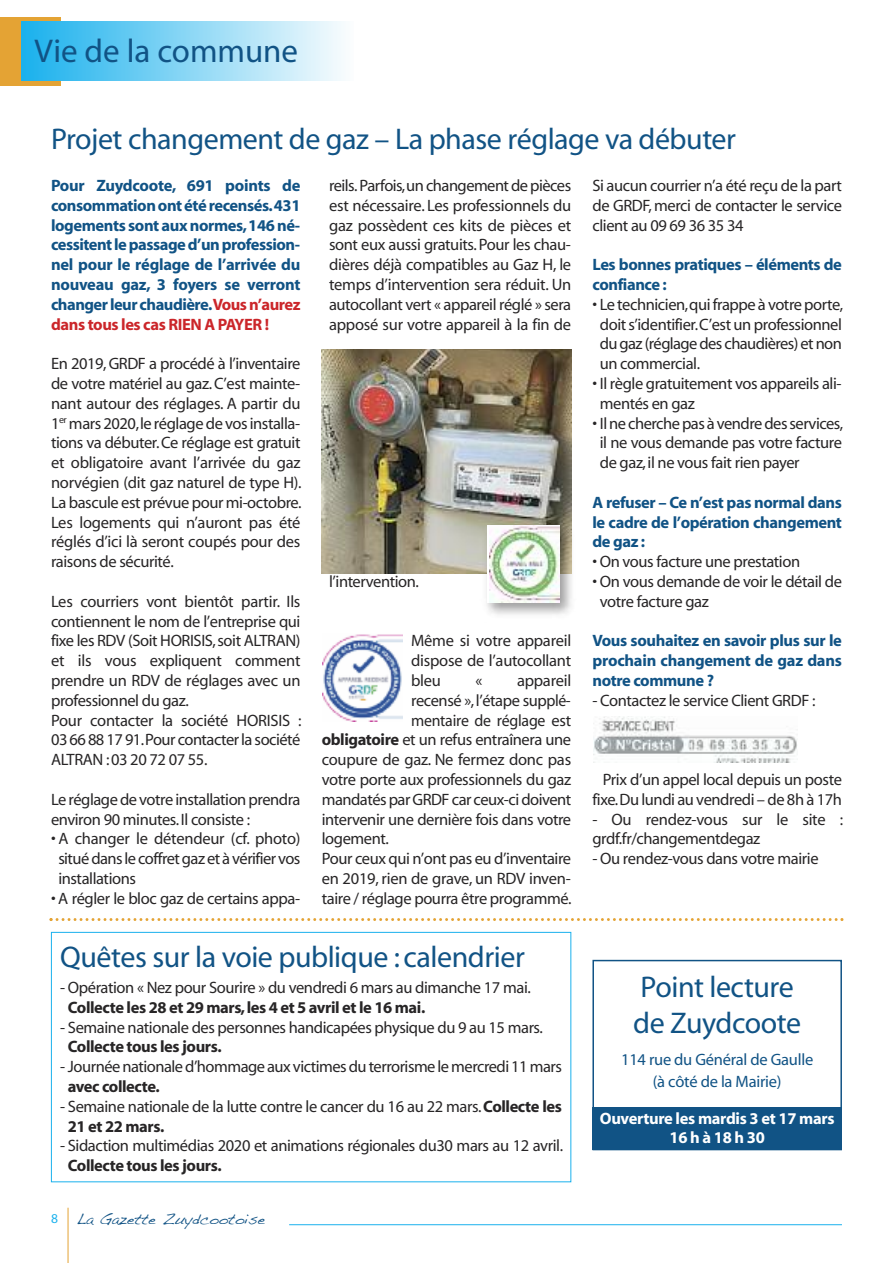
<style>
.page{position:relative;width:893px;height:1263px;background:#fff}
.page>*{position:absolute;margin:0;border:0;box-sizing:border-box;transform-origin:0 0}
.t1{font:33px "Myriad";color:#115385}
.t2{font:30px/36px "Myriad";letter-spacing:-.015em;color:#115385}
.t3{font:16.5px/19.8px "Myriad";letter-spacing:-.025em;color:#272526;text-align:justify}
.t4{font:700 16.5px/19.8px "Myriad";letter-spacing:-.025em;color:#115385;text-align:justify}
.t5{font:700 16.5px "Myriad";letter-spacing:-.025em;color:#272526}
.t6{font:16.5px/22.5px "Myriad";letter-spacing:-.015em;color:#115385;text-align:center}
.t7{font:700 16.5px/19.5px "Myriad";letter-spacing:-.02em;color:#fff;text-align:center}
.t8{font:16.5px "Myriad";letter-spacing:-.025em;color:#272526;scale:.96 1}
.t9{font:15px "Handwriting Dakota";color:#115385}
.s1{color:#cb262a}
.s2{font-weight:700}
.s3{font-family:"Myriad";font-size:13.5px;color:#1ab1ed}
</style>
<div class="page">
<hr style="left:289px;top:1224px;width:553px;height:1px;background:#1ab1ed">
<hr style="left:68px;top:1208px;width:1px;height:55px;background:#e4a334">
<div style="left:51px;top:932px;width:520px;height:250px;border:1px solid #1ab1ed"></div>
<div style="left:592px;top:960px;width:250px;height:190px;border:2px solid #115385"></div>
<div style="left:592px;top:1107px;width:250px;height:43px;background:#115385"></div>
<div style="left:0;top:17px;width:60px;height:68px;background:#e4a334"></div>
<div style="left:22px;top:21px;width:331px;height:60px;background:linear-gradient(to right,#1ab1ed,#fbfdfe)"></div>
<svg style="left:50px;top:918px;width:793px;height:3px"></svg>
<img style="left:322px;top:350px;width:249px;height:223px">
<img style="left:480px;top:519px;width:92px;height:96px">
<div style="left:487px;top:525px;width:72px;height:78px;background:#fff"></div>
<img style="left:489px;top:526px;width:70px;height:76px">
<img style="left:322px;top:634px;width:81px;height:87px">
<img style="left:593px;top:716px;width:204px;height:46px">
<h1 class="t1" style="left:35px;top:38px;width:265px">Vie de la commune</h1>
<h2 class="t2" style="left:51px;top:123px;width:686px">Projet changement de gaz – La phase réglage va débuter</h2>
<p class="t4" style="left:51px;top:177px;width:251px">Pour Zuydcoote, 691 points de consommationontétérecensés.431 logements sont aux normes,146 né&shy;cessitentlepassaged’unprofession&shy;nel pour le réglage de l’arrivée du nouveau gaz, 3 foyers se verront changerleur chaudière.<span class="s1">Vousn’aurez dans tous les cas RIEN A PAYER !</span></p>
<p class="t3" style="left:51px;top:355px;width:252px">En 2019,GRDF a procédé à l’inventaire de votre matériel au gaz.C’est mainte&shy;nant autour des réglages. A partir du 1<sup>er</sup> mars 2020,le réglage de vos installa&shy;tions va débuter.Ce réglage est gratuit et obligatoire avant l’arrivée du gaz norvégien (dit gaz naturel de type H).<br>La bascule est prévue pour mi-octobre.<br>Les logements qui n’auront pas été réglés d’ici là seront coupés pour des raisons de sécurité.</p>
<p class="t3" style="left:51px;top:593px;width:252px;text-align:left">Les courriers vont bientôt partir. Ils contiennent le nom de l’entreprise qui fixe les RDV (Soit HORISIS,soit ALTRAN) et ils vous expliquent comment prendre un RDV de réglages avec un professionnel du gaz.<br>Pour contacter la société HORISIS :<br>03 66 88 17 91.Pour contacter la société ALTRAN :03 20 72 07 55.</p>
<p class="t3" style="left:51px;top:791px;width:251px">Le réglage de votre installation prendra environ 90 minutes.Il consiste :</p>
<p class="t3" style="left:58px;top:830px;width:244px;text-indent:-7px">• A changer le détendeur (cf. photo) situé dans le coffret gaz et à vérifier vos installations</p>
<p class="t3" style="left:51px;top:890px;width:251px">• A régler le bloc gaz de certains appa-</p>
<p class="t3" style="left:329px;top:177px;width:244px">reils. Parfois,un changement de pièces est nécessaire. Les professionnels du gaz possèdent ces kits de pièces et sont eux aussi gratuits.Pour les chau&shy;dières déjà compatibles au Gaz H, le temps d’intervention sera réduit. Un autocollant vert « appareil réglé » sera apposé sur votre appareil à la fin de</p>
<p class="t3" style="left:329px;top:573px;width:91px">l’intervention.</p>
<p class="t3" style="left:411px;top:632px;width:162px">Même si votre appareil dispose de l’autocollant bleu</p>
<p class="t3" style="left:475px;top:672px;width:8px">«</p>
<p class="t3" style="left:517px;top:672px;width:56px">appareil</p>
<p class="t3" style="left:411px;top:692px;width:161px">recensé »,l’étape supplé-</p>
<p class="t8" style="left:411px;top:714px;width:168px">mentaire de réglage est</p>
<p class="t3" style="left:322px;top:731px;width:251px"><span class="s2">obligatoire</span> et un refus entraînera une</p>
<p class="t3" style="left:322px;top:751px;width:251px">coupure de gaz. Ne fermez donc pas</p>
<p class="t3" style="left:322px;top:771px;width:251px">votre porte aux professionnels du gaz</p>
<p class="t3" style="left:322px;top:791px;width:251px">mandatés par GRDF car ceux-ci doivent</p>
<p class="t3" style="left:322px;top:810px;width:251px">intervenir une dernière fois dans votre</p>
<p class="t3" style="left:322px;top:830px;width:69px">logement.</p>
<p class="t3" style="left:322px;top:850px;width:251px">Pour ceux qui n’ont pas eu d’inventaire</p>
<p class="t3" style="left:322px;top:870px;width:251px">en 2019, rien de grave, un RDV inven-</p>
<p class="t3" style="left:322px;top:890px;width:251px">taire / réglage pourra être programmé.</p>
<h2 class="t2" style="left:60px;top:941px;width:466px">Quêtes sur la voie publique : calendrier</h2>
<p class="t3" style="left:60px;top:979px;width:472px">- Opération « Nez pour Sourire » du vendredi 6 mars au dimanche 17 mai.</p>
<p class="t5" style="left:68px;top:1001px;width:359px">Collecte les 28 et 29 mars,les 4 et 5 avril et le 16 mai.</p>
<p class="t3" style="left:60px;top:1019px;width:484px">- Semaine nationale des personnes handicapées physique du 9 au 15 mars.</p>
<p class="t5" style="left:68px;top:1041px;width:155px">Collecte tous les jours.</p>
<p class="t3" style="left:60px;top:1058px;width:503px">- Journée nationale d’hommage aux victimes du terrorisme le mercredi 11 mars</p>
<p class="t5" style="left:68px;top:1080px;width:93px">avec collecte.</p>
<p class="t3" style="left:68px;top:1098px;width:496px;text-indent:-8px">- Semaine nationale de la lutte contre le cancer du 16 au 22 mars.<span class="s2">Collecte les<br>21 et 22 mars.</span></p>
<p class="t3" style="left:60px;top:1137px;width:504px">- Sidaction multimédias 2020 et animations régionales du30 mars au 12 avril.</p>
<p class="t5" style="left:68px;top:1159px;width:155px">Collecte tous les jours.</p>
<p class="t9" style="left:51px;top:1210px;width:215px"><span class="s3">8</span> La Gazette Zuydcootoise</p>
<p class="t3" style="left:592px;top:177px;width:251px">Si aucun courrier n’a été reçu de la part de GRDF, merci de contacter le service client au 09 69 36 35 34</p>
<p class="t4" style="left:592px;top:256px;width:251px">Les bonnes pratiques – éléments de confiance :</p>
<p class="t3" style="left:600px;top:296px;width:245px;text-indent:-7px">• Le technicien,qui frappe à votre porte, doit s’identifier.C’est un professionnel du gaz (réglage des chaudières) et non un commercial.</p>
<p class="t3" style="left:600px;top:375px;width:243px;text-indent:-7px">• Il règle gratuitement vos appareils ali&shy;mentés en gaz</p>
<p class="t3" style="left:600px;top:414px;width:245px;text-indent:-7px">• Il ne cherche pas à vendre des services, il ne vous demande pas votre facture de gaz,il ne vous fait rien payer</p>
<p class="t4" style="left:592px;top:494px;width:251px">A refuser – Ce n’est pas normal dans le cadre de l’opération changement de gaz :</p>
<p class="t3" style="left:592px;top:553px;width:209px">• On vous facture une prestation</p>
<p class="t3" style="left:600px;top:573px;width:244px;text-indent:-7px">• On vous demande de voir le détail de votre facture gaz</p>
<p class="t4" style="left:592px;top:632px;width:251px">Vous souhaitez en savoir plus sur le prochain changement de gaz dans notre commune ?</p>
<p class="t3" style="left:592px;top:692px;width:224px">- Contactez le service Client GRDF :</p>
<p class="t3" style="left:592px;top:771px;width:251px;text-align:right">Prix d’un appel local depuis un poste fixe.Du lundi au vendredi – de 8h à 17h</p>
<p class="t3" style="left:592px;top:810px;width:252px">- Ou rendez-vous sur le site : grdf.fr/changementdegaz</p>
<p class="t3" style="left:592px;top:850px;width:228px">- Ou rendez-vous dans votre mairie</p>
<h2 class="t2" style="left:633px;top:971px;width:170px">Point lecture de Zuydcoote</h2>
<p class="t6" style="left:621px;top:1049px;width:194px">114 rue du Général de Gaulle (à côté de la Mairie)</p>
<p class="t7" style="left:600px;top:1110px;width:236px">Ouverture les mardis 3 et 17 mars<br>16hà18h30</p>
</div>
